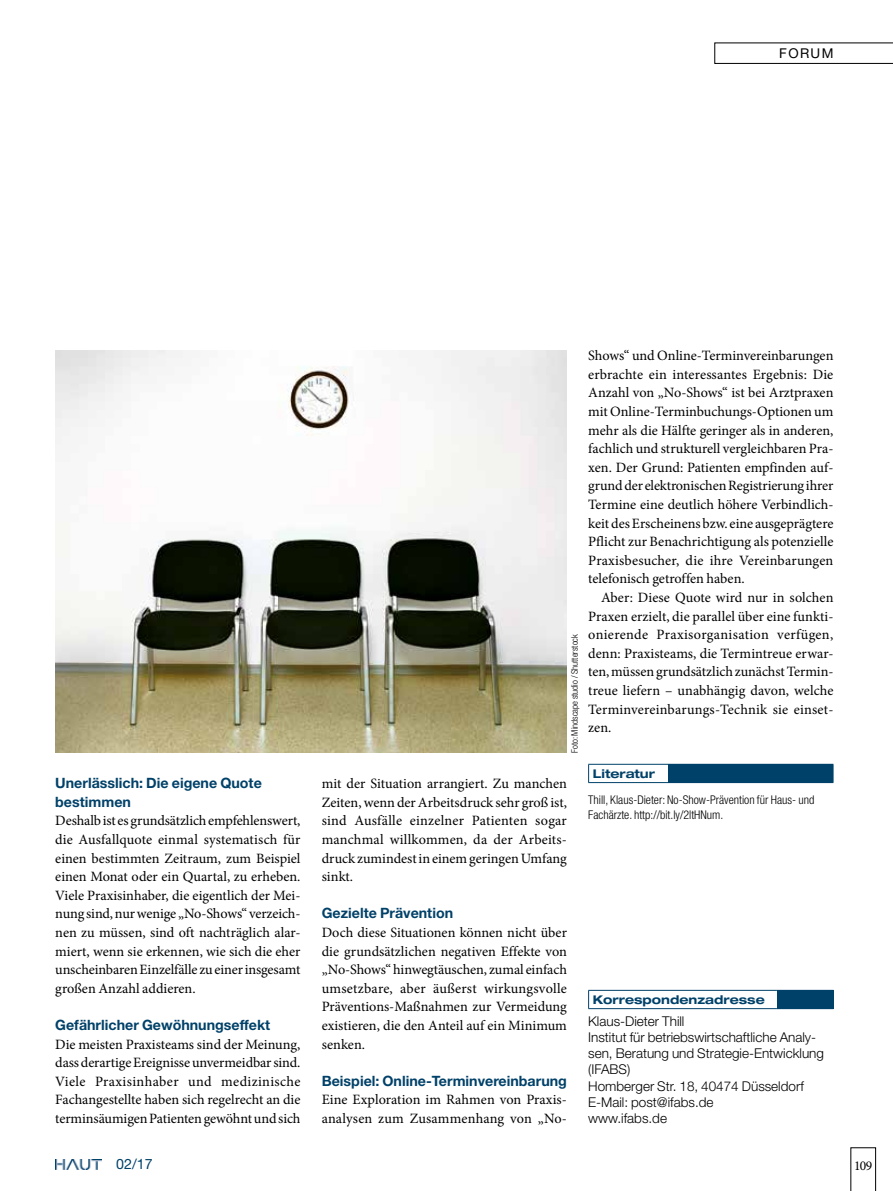
<style>
.page{position:relative;width:893px;height:1191px;background:#fff}
.page>*{position:absolute;margin:0;border:0;box-sizing:border-box;transform-origin:0 0}
.t1{font:14.25px/18.6px "Minion Pro";color:#000;text-align:justify}
.t2{font:700 14.25px/18.6px "Helvetica Neue LT Std";color:#004169}
.t3{font:14.25px "Helvetica Neue LT Std";color:#004169}
.t4{font:300 13.5px/16.2px "Helvetica Neue LT Std";color:#000}
.t5{font:13.5px "Helvetica Neue LT Std";letter-spacing:.1em;color:#000}
.t6{font:13.5px "Minion Pro";color:#000}
.t7{font:300 condensed 12px/15px "Helvetica Neue LT Std";color:#000}
.t8{font:700 expanded 12px "Helvetica Neue LT Std";color:#004169}
.t9{font:300 condensed 9px "Helvetica Neue LT Std";color:#000}
</style>
<div class="page">
<svg style="left:850px;top:1147px;width:26px;height:44px"></svg>
<svg style="left:714px;top:43px;width:179px;height:21px"></svg>
<img style="left:55px;top:1159px;width:47px;height:10px">
<div style="left:669px;top:764px;width:164px;height:18px;background:#004169"></div>
<hr style="left:588px;top:764px;width:81px;height:1px;background:#004169">
<svg style="left:588px;top:764px;width:1px;height:18px"></svg>
<svg style="left:833px;top:764px;width:1px;height:18px"></svg>
<hr style="left:588px;top:782px;width:81px;height:1px;background:#004169">
<hr style="left:669px;top:782px;width:164px;height:1px;background:#004169">
<div style="left:777px;top:990px;width:56px;height:18px;background:#004169"></div>
<hr style="left:588px;top:990px;width:189px;height:1px;background:#004169">
<svg style="left:588px;top:990px;width:1px;height:18px"></svg>
<svg style="left:833px;top:990px;width:1px;height:18px"></svg>
<hr style="left:588px;top:1008px;width:189px;height:1px;background:#004169">
<hr style="left:777px;top:1008px;width:56px;height:1px;background:#004169">
<img style="left:55px;top:351px;width:512px;height:402px">
<p class="t5" style="left:779px;top:45px;width:56px">FORUM</p>
<p class="t2" style="left:55px;top:773px;width:208px">Unerlässlich: Die eigene Quote bestimmen</p>
<p class="t1" style="left:55px;top:811px;width:247px">Deshalb ist es grundsätzlich empfehlenswert, die Ausfallquote einmal systematisch für einen bestimmten Zeitraum, zum Beispiel einen Monat oder ein Quartal, zu erheben.<br>Viele Praxisinhaber, die eigentlich der Mei&shy;nung sind, nur wenige „No-Shows“ verzeich&shy;nen zu müssen, sind oft nachträglich alar&shy;miert, wenn sie erkennen, wie sich die eher unscheinbaren Einzelfälle zu einer insgesamt großen Anzahl addieren.</p>
<p class="t2" style="left:55px;top:1015px;width:217px">Gefährlicher Gewöhnungseffekt</p>
<p class="t1" style="left:55px;top:1034px;width:247px">Die meisten Praxisteams sind der Meinung, dass derartige Ereignisse unvermeidbar sind.<br>Viele Praxisinhaber und medizinische Fachangestellte haben sich regelrecht an die terminsäumigen Patienten gewöhnt und sich</p>
<p class="t3" style="left:116px;top:1155px;width:38px">02/17</p>
<p class="t9" style="left:569px;top:753px;width:120px;rotate:-90deg">Foto: Mindscape studio / Shutterstock</p>
<p class="t1" style="left:322px;top:774px;width:247px">mit der Situation arrangiert. Zu manchen Zeiten, wenn der Arbeitsdruck sehr groß ist, sind Ausfälle einzelner Patienten sogar manchmal willkommen, da der Arbeits&shy;druck zumindest in einem geringen Umfang sinkt.</p>
<p class="t2" style="left:322px;top:903px;width:133px">Gezielte Prävention</p>
<p class="t1" style="left:322px;top:923px;width:247px">Doch diese Situationen können nicht über die grundsätzlichen negativen Effekte von „No-Shows“ hinwegtäuschen, zumal einfach umsetzbare, aber äußerst wirkungsvolle Präventions-Maßnahmen zur Vermeidung existieren, die den Anteil auf ein Minimum senken.</p>
<p class="t2" style="left:322px;top:1071px;width:247px">Beispiel: Online-Terminvereinbarung</p>
<p class="t1" style="left:322px;top:1090px;width:247px">Eine Exploration im Rahmen von Praxis&shy;analysen zum Zusammenhang von „No-</p>
<p class="t1" style="left:588px;top:346px;width:247px">Shows“ und Online-Terminvereinbarungen erbrachte ein interessantes Ergebnis: Die Anzahl von „No-Shows“ ist bei Arztpraxen mit Online-Terminbuchungs-Optionen um mehr als die Hälfte geringer als in anderen, fachlich und strukturell vergleichbaren Pra&shy;xen. Der Grund: Patienten empfinden auf&shy;grund der elektronischen Registrierung ihrer Termine eine deutlich höhere Verbindlich&shy;keit des Erscheinens bzw. eine ausgeprägtere Pflicht zur Benachrichtigung als potenzielle Praxisbesucher, die ihre Vereinbarungen telefonisch getroffen haben.</p>
<p class="t1" style="left:588px;top:588px;width:247px;text-indent:13px">Aber: Diese Quote wird nur in solchen Praxen erzielt, die parallel über eine funkti&shy;onierende Praxisorganisation verfügen, denn: Praxisteams, die Termintreue erwar&shy;ten, müssen grundsätzlich zunächst Termin&shy;treue liefern – unabhängig davon, welche Terminvereinbarungs-Technik sie einset&shy;zen.</p>
<p class="t8" style="left:593px;top:766px;width:64px">Literatur</p>
<p class="t7" style="left:588px;top:792px;width:228px">Thill, Klaus-Dieter: No-Show-Prävention für Haus- und<br>Fachärzte. http://bit.ly/2ltHNum.</p>
<p class="t8" style="left:593px;top:992px;width:173px">Korrespondenzadresse</p>
<p class="t4" style="left:588px;top:1012px;width:237px">Klaus-Dieter Thill<br>Institut für betriebswirtschaftliche Analy&shy;sen, Beratung und Strategie-Entwicklung (IFABS)<br>Homberger Str. 18, 40474 Düsseldorf<br>E-Mail: post@ifabs.de<br>www.ifabs.de</p>
<p class="t6" style="left:854px;top:1156px;width:20px">109</p>
</div>
